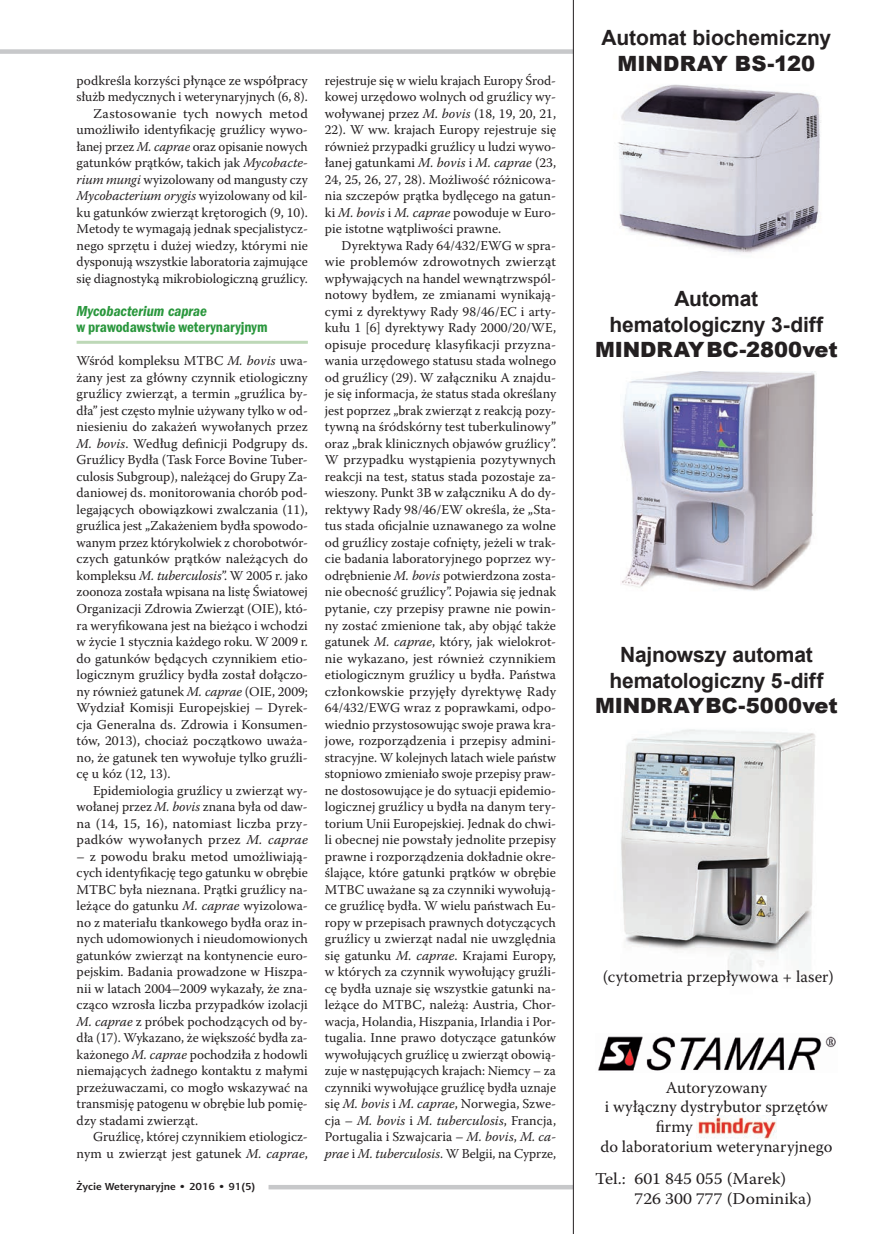
<style>
.page{position:relative;width:881px;height:1234px;background:#fff}
.page>*{position:absolute;margin:0;border:0;box-sizing:border-box;transform-origin:0 0}
.t1{font:700 21px/25.5px "Arial";letter-spacing:-.01em;color:#231f20;text-align:center}
.t2{font:900 21px "Arial";letter-spacing:-.005em;color:#231f20}
.t3{font:16.5px "Warnock Pro";color:#231f20}
.t4{font:16.5px/19.8px "Warnock Pro";color:#231f20;scale:1.07 1}
.t5{font:15px "Franklin Got Itc TOT Dem Con";color:#2a973d}
.t6{font:italic 600 condensed 15px "Franklin Gothic CEEF";color:#2a973d}
.t7{font:13.5px/16.5px "Warnock Pro";color:#231f20;text-align:justify}
.t8{font:700 10.2px "Aerton EFN";color:#231f20;scale:1.11 1}
.s1{font-style:italic}
</style>
<div class="page">
<hr style="left:77px;top:341px;width:231px;height:3px;background:#bdd8b7">
<div style="left:0;top:49px;width:833px;height:5px;background:#c7c8ca"></div>
<div style="left:268px;top:1184px;width:565px;height:5px;background:#c7c8ca"></div>
<svg style="left:573px;top:0;width:263px;height:1233px"></svg>
<p class="t7" style="left:77px;top:72px;width:233px;text-align:right">podkreśla korzyści płynące ze współpracy służb medycznych i weterynaryjnych (6, 8).<br>Zastosowanie tych nowych metod umożliwiło identyfikację gruźlicy wywo‑ łanej przez <span class="s1">M. caprae</span> oraz opisanie nowych gatunków prątków, takich jak <span class="s1">Mycobacte&shy;rium mungi</span> wyizolowany od mangusty czy <span class="s1">Mycobacterium orygis</span> wyizolowany od kil‑ ku gatunków zwierząt krętorogich (9, 10).<br>Metody te wymagają jednak specjalistycz‑ nego sprzętu i dużej wiedzy, którymi nie dysponują wszystkie laboratoria zajmujące się diagnostyką mikrobiologiczną gruźlicy.</p>
<p class="t6" style="left:77px;top:302px;width:132px">Mycobacterium caprae</p>
<p class="t5" style="left:77px;top:318px;width:192px">w prawodawstwie weterynaryjnym</p>
<p class="t7" style="left:77px;top:352px;width:233px">Wśród kompleksu MTBC <span class="s1">M. bovis</span> uwa‑ żany jest za główny czynnik etiologiczny gruźlicy zwierząt, a termin „gruźlica by‑ dła” jest często mylnie używany tylko w od‑ niesieniu do zakażeń wywołanych przez <span class="s1">M. bovis</span>. Według definicji Podgrupy ds.<br>Gruźlicy Bydła (Task Force Bovine Tuber‑ culosis Subgroup), należącej do Grupy Za‑ daniowej ds. monitorowania chorób pod‑ legających obowiązkowi zwalczania (11), gruźlica jest „Zakażeniem bydła spowodo‑ wanym przez którykolwiek z chorobotwór‑ czych gatunków prątków należących do kompleksu <span class="s1">M. tuberculosis</span>”. W 2005 r. jako zoonoza została wpisana na listę Światowej Organizacji Zdrowia Zwierząt (OIE), któ‑ ra weryfikowana jest na bieżąco i wchodzi w życie 1 stycznia każdego roku. W 2009 r. do gatunków będących czynnikiem etio‑ logicznym gruźlicy bydła został dołączo‑ ny również gatunek <span class="s1">M. caprae</span> (OIE, 2009; Wydział Komisji Europejskiej – Dyrek‑ cja Generalna ds. Zdrowia i Konsumen‑ tów, 2013), chociaż początkowo uważa‑ no, że gatunek ten wywołuje tylko gruźli‑ cę u kóz (12, 13).</p>
<p class="t7" style="left:77px;top:781px;width:233px;text-indent:16px">Epidemiologia gruźlicy u zwierząt wy‑ wołanej przez <span class="s1">M. bovis</span> znana była od daw‑ na (14, 15, 16), natomiast liczba przy‑ padków wywołanych przez <span class="s1">M. caprae</span></p>
<p class="t7" style="left:77px;top:847px;width:233px">– z powodu braku metod umożliwiają‑ cych identyfikację tego gatunku w obrębie MTBC była nieznana. Prątki gruźlicy na‑ leżące do gatunku <span class="s1">M. caprae</span> wyizolowa‑ no z materiału tkankowego bydła oraz in‑ nych udomowionych i nieudomowionych gatunków zwierząt na kontynencie euro‑ pejskim. Badania prowadzone w Hiszpa‑ nii w latach 2004–2009 wykazały, że zna‑ cząco wzrosła liczba przypadków izolacji <span class="s1">M. caprae</span> z próbek pochodzących od by‑ dła (17). Wykazano, że większość bydła za‑ każonego <span class="s1">M. caprae</span> pochodziła z hodowli niemających żadnego kontaktu z małymi przeżuwaczami, co mogło wskazywać na transmisję patogenu w obrębie lub pomię‑ dzy stadami zwierząt.</p>
<p class="t7" style="left:77px;top:1128px;width:233px;text-align:right">Gruźlicę, której czynnikiem etiologicz‑ nym u zwierząt jest gatunek <span class="s1">M. caprae</span>,</p>
<p class="t8" style="left:77px;top:1180px;width:162px">Życie Weterynaryjne • 2016 • 91(5)</p>
<p class="t7" style="left:325px;top:72px;width:233px">rejestruje się w wielu krajach Europy Środ‑ kowej urzędowo wolnych od gruźlicy wy‑ woływanej przez <span class="s1">M. bovis</span> (18, 19, 20, 21, 22). W ww. krajach Europy rejestruje się również przypadki gruźlicy u ludzi wywo‑ łanej gatunkami <span class="s1">M. bovis</span> i <span class="s1">M. caprae</span> (23, 24, 25, 26, 27, 28). Możliwość różnicowa‑ nia szczepów prątka bydlęcego na gatun‑ ki <span class="s1">M. bovis</span> i <span class="s1">M. caprae</span> powoduje w Euro‑ pie istotne wątpliwości prawne.</p>
<p class="t7" style="left:325px;top:237px;width:233px;text-indent:16px">Dyrektywa Rady 64/432/EWG w spra‑ wie problemów zdrowotnych zwierząt wpływających na handel wewnątrzwspól‑ notowy bydłem, ze zmianami wynikają‑ cymi z dyrektywy Rady 98/46/EC i arty‑ kułu 1 [6] dyrektywy Rady 2000/20/WE, opisuje procedurę klasyfikacji przyzna‑ wania urzędowego statusu stada wolnego od gruźlicy (29). W załączniku A znajdu‑ je się informacja, że status stada określany jest poprzez „brak zwierząt z reakcją pozy‑ tywną na śródskórny test tuberkulinowy” oraz „brak klinicznych objawów gruźlicy”.<br>W przypadku wystąpienia pozytywnych reakcji na test, status stada pozostaje za‑ wieszony. Punkt 3B w załączniku A do dy‑ rektywy Rady 98/46/EW określa, że „Sta‑ tus stada oficjalnie uznawanego za wolne od gruźlicy zostaje cofnięty, jeżeli w trak‑ cie badania laboratoryjnego poprzez wy‑ odrębnienie <span class="s1">M. bovis</span> potwierdzona zosta‑ nie obecność gruźlicy”. Pojawia się jednak pytanie, czy przepisy prawne nie powin‑ ny zostać zmienione tak, aby objąć także gatunek <span class="s1">M. caprae</span>, który, jak wielokrot‑ nie wykazano, jest również czynnikiem etiologicznym gruźlicy u bydła. Państwa członkowskie przyjęły dyrektywę Rady 64/432/EWG wraz z poprawkami, odpo‑ wiednio przystosowując swoje prawa kra‑ jowe, rozporządzenia i przepisy admini‑ stracyjne. W kolejnych latach wiele państw stopniowo zmieniało swoje przepisy praw‑ ne dostosowujące je do sytuacji epidemio‑ logicznej gruźlicy u bydła na danym tery‑ torium Unii Europejskiej. Jednak do chwi‑ li obecnej nie powstały jednolite przepisy prawne i rozporządzenia dokładnie okre‑ ślające, które gatunki prątków w obrębie MTBC uważane są za czynniki wywołują‑ ce gruźlicę bydła. W wielu państwach Eu‑ ropy w przepisach prawnych dotyczących gruźlicy u zwierząt nadal nie uwzględnia się gatunku <span class="s1">M. caprae</span>. Krajami Europy, w których za czynnik wywołujący gruźli‑ cę bydła uznaje się wszystkie gatunki na‑ leżące do MTBC, należą: Austria, Chor‑ wacja, Holandia, Hiszpania, Irlandia i Por‑ tugalia. Inne prawo dotyczące gatunków wywołujących gruźlicę u zwierząt obowią‑ zuje w następujących krajach: Niemcy – za czynniki wywołujące gruźlicę bydła uznaje się <span class="s1">M. bovis</span> i <span class="s1">M. caprae</span>, Norwegia, Szwe‑ cja – <span class="s1">M. bovis</span> i <span class="s1">M. tuberculosis</span>, Francja, Portugalia i Szwajcaria – <span class="s1">M. bovis</span>, <span class="s1">M. ca&shy;prae</span> i <span class="s1">M. tuberculosis</span>. W Belgii, na Cyprze,</p>
<h1 class="t1" style="left:601px;top:26px;width:231px">Automat biochemiczny</h1>
<h1 class="t2" style="left:617px;top:48px;width:199px">MINDRAY BS-120</h1>
<h1 class="t1" style="left:609px;top:286px;width:215px">Automat hematologiczny 3-diff</h1>
<h1 class="t2" style="left:595px;top:334px;width:244px">MINDRAY BC-2800vet</h1>
<h1 class="t1" style="left:609px;top:642px;width:215px">Najnowszy automat hematologiczny 5-diff</h1>
<h1 class="t2" style="left:595px;top:690px;width:244px">MINDRAY BC-5000vet</h1>
<p class="t3" style="left:602px;top:966px;width:232px">(cytometria przepływowa + laser)</p>
<p class="t3" style="left:665px;top:1077px;width:103px">Autoryzowany</p>
<p class="t3" style="left:604px;top:1096px;width:224px">i wyłączny dystrybutor sprzętów</p>
<p class="t3" style="left:655px;top:1116px;width:38px">firmy</p>
<p class="t3" style="left:600px;top:1136px;width:233px">do laboratorium weterynaryjnego</p>
<p class="t4" style="left:634px;top:1168px;width:167px;text-indent:-39px">Tel.: 601 845 055 (Marek)<br>726 300 777 (Dominika)</p>
</div>
